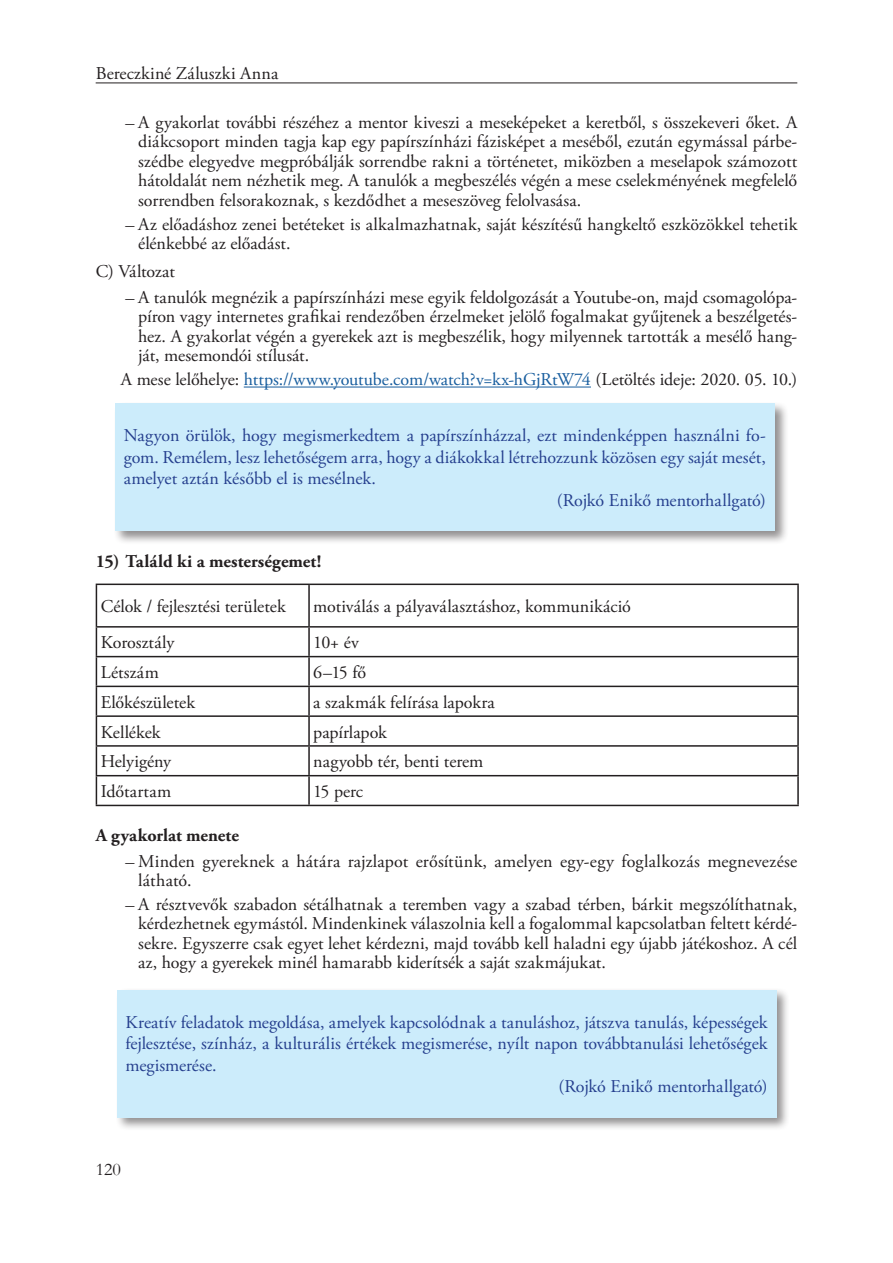
<style>
.page{position:relative;width:893px;height:1263px;background:#fff}
.page>*{position:absolute;margin:0;border:0;box-sizing:border-box;transform-origin:0 0}
.t1{font:18px/19.5px "Adobe Garamond Pro";color:#231f20;text-align:justify}
.t2{font:18px "Adobe Garamond Pro";letter-spacing:-.005em;color:#253f8e}
.t3{font:18px "Adobe Garamond Pro";letter-spacing:-.01em;color:#175d9e}
.t4{font:700 18px "Adobe Garamond Pro";letter-spacing:.005em;color:#231f20}
.t5{font:18px "Garamond";color:#231f20}
.s1{font-family:"Garamond"}
.s2{color:#231f20}
</style>
<div class="page">
<hr style="left:96px;top:83px;width:701px;height:1px;background:#231f20">
<hr style="left:244px;top:387px;width:347px;height:1px;background:#175d9e">
<hr style="left:96px;top:585px;width:1px;height:41px;background:#231f20">
<hr style="left:96px;top:583px;width:213px;height:2px;background:#231f20">
<hr style="left:308px;top:585px;width:2px;height:41px;background:#231f20">
<hr style="left:309px;top:583px;width:490px;height:2px;background:#231f20">
<hr style="left:797px;top:585px;width:2px;height:41px;background:#231f20">
<hr style="left:96px;top:626px;width:213px;height:2px;background:#231f20">
<hr style="left:96px;top:656px;width:213px;height:1px;background:#231f20">
<hr style="left:96px;top:686px;width:213px;height:1px;background:#231f20">
<hr style="left:96px;top:715px;width:213px;height:2px;background:#231f20">
<hr style="left:96px;top:745px;width:213px;height:2px;background:#231f20">
<hr style="left:308px;top:628px;width:2px;height:28px;background:#231f20">
<hr style="left:308px;top:657px;width:2px;height:29px;background:#231f20">
<hr style="left:308px;top:687px;width:2px;height:28px;background:#231f20">
<hr style="left:308px;top:717px;width:2px;height:28px;background:#231f20">
<hr style="left:308px;top:747px;width:2px;height:28px;background:#231f20">
<hr style="left:309px;top:626px;width:490px;height:2px;background:#231f20">
<hr style="left:797px;top:628px;width:2px;height:28px;background:#231f20">
<hr style="left:797px;top:657px;width:2px;height:29px;background:#231f20">
<hr style="left:797px;top:687px;width:2px;height:28px;background:#231f20">
<hr style="left:797px;top:717px;width:2px;height:28px;background:#231f20">
<hr style="left:797px;top:747px;width:2px;height:28px;background:#231f20">
<hr style="left:309px;top:656px;width:490px;height:1px;background:#231f20">
<hr style="left:309px;top:686px;width:490px;height:1px;background:#231f20">
<hr style="left:309px;top:715px;width:490px;height:2px;background:#231f20">
<hr style="left:309px;top:745px;width:490px;height:2px;background:#231f20">
<svg style="left:96px;top:628px;width:1px;height:177px"></svg>
<hr style="left:96px;top:775px;width:213px;height:1px;background:#231f20">
<hr style="left:96px;top:805px;width:213px;height:1px;background:#231f20">
<hr style="left:308px;top:776px;width:2px;height:29px;background:#231f20">
<hr style="left:309px;top:775px;width:490px;height:1px;background:#231f20">
<hr style="left:797px;top:776px;width:2px;height:29px;background:#231f20">
<hr style="left:309px;top:805px;width:490px;height:1px;background:#231f20">
<div style="left:113px;top:401px;width:676px;height:144px;background:#231f20;opacity:.5"></div>
<div style="left:115px;top:403px;width:659px;height:128px;background:#ccecfb"></div>
<div style="left:115px;top:987px;width:675px;height:145px;background:#231f20;opacity:.5"></div>
<div style="left:117px;top:990px;width:659px;height:127px;background:#ccecfb"></div>
<p class="t1" style="left:96px;top:64px;width:184px">Bereczkiné Záluszki Anna</p>
<p class="t1" style="left:138px;top:113px;width:661px;text-indent:-13px"><span class="s1">–</span> A gyakorlat további részéhez a mentor kiveszi a meseképeket a keretből, s összekeveri őket. A diákcsoport minden tagja kap egy papírszínházi fázisképet a meséből, ezután egymással párbe&shy;szédbe elegyedve megpróbálják sorrendbe rakni a történetet, miközben a meselapok számozott hátoldalát nem nézhetik meg. A tanulók a megbeszélés végén a mese cselekményének megfelelő sorrendben felsorakoznak, s kezdődhet a meseszöveg felolvasása.</p>
<p class="t1" style="left:138px;top:215px;width:661px;text-indent:-13px"><span class="s1">–</span> Az előadáshoz zenei betéteket is alkalmazhatnak, saját készítésű hangkeltő eszközökkel tehetik élénkebbé az előadást.</p>
<p class="t1" style="left:96px;top:262px;width:81px">C) Változat</p>
<p class="t1" style="left:138px;top:288px;width:661px;text-indent:-13px"><span class="s1">–</span> A tanulók megnézik a papírszínházi mese egyik feldolgozását a Youtube-on, majd csomagolópa&shy;píron vagy internetes grafikai rendezőben érzelmeket jelölő fogalmakat gyűjtenek a beszélgetés&shy;hez. A gyakorlat végén a gyerekek azt is megbeszélik, hogy milyennek tartották a mesélő hang&shy;ját, mesemondói stílusát.</p>
<p class="t3" style="left:121px;top:369px;width:678px"><span class="s2">A mese lelőhelye:</span> https://www.youtube.com/watch?v=kx-hGjRtW74 <span class="s2">(Letöltés ideje: 2020. 05. 10.)</span></p>
<p class="t2" style="left:124px;top:424px;width:644px">Nagyon örülök, hogy megismerkedtem a papírszínházzal, ezt mindenképpen használni fo-</p>
<p class="t2" style="left:124px;top:446px;width:644px">gom. Remélem, lesz lehetőségem arra, hogy a diákokkal létrehozzunk közösen egy saját mesét,</p>
<p class="t2" style="left:124px;top:468px;width:254px">amelyet aztán később el is mesélnek.</p>
<p class="t2" style="left:557px;top:489px;width:210px">(Rojkó Enikő mentorhallgató)</p>
<p class="t4" style="left:96px;top:550px;width:227px">15) Találd ki a mesterségemet!</p>
<p class="t1" style="left:101px;top:597px;width:187px">Célok / fejlesztési területek</p>
<p class="t1" style="left:313px;top:597px;width:319px">motiválás a pályaválasztáshoz, kommunikáció</p>
<p class="t1" style="left:101px;top:633px;width:75px">Korosztály</p>
<p class="t1" style="left:313px;top:633px;width:47px">10+ év</p>
<p class="t1" style="left:101px;top:663px;width:60px">Létszám</p>
<p class="t1" style="left:313px;top:663px;width:55px">6–15 fő</p>
<p class="t1" style="left:101px;top:693px;width:96px">Előkészületek</p>
<p class="t1" style="left:313px;top:693px;width:183px">a szakmák felírása lapokra</p>
<p class="t1" style="left:101px;top:723px;width:62px">Kellékek</p>
<p class="t1" style="left:313px;top:723px;width:75px">papírlapok</p>
<p class="t1" style="left:101px;top:752px;width:72px">Helyigény</p>
<p class="t1" style="left:313px;top:752px;width:172px">nagyobb tér, benti terem</p>
<p class="t1" style="left:101px;top:782px;width:72px">Időtartam</p>
<p class="t1" style="left:313px;top:782px;width:51px">15 perc</p>
<p class="t4" style="left:96px;top:824px;width:145px">A gyakorlat menete</p>
<p class="t1" style="left:138px;top:852px;width:661px;text-indent:-13px"><span class="s1">–</span> Minden gyereknek a hátára rajzlapot erősítünk, amelyen egy-egy foglalkozás megnevezése látható.</p>
<p class="t1" style="left:138px;top:895px;width:661px;text-indent:-13px"><span class="s1">–</span> A résztvevők szabadon sétálhatnak a teremben vagy a szabad térben, bárkit megszólíthatnak, kérdezhetnek egymástól. Mindenkinek válaszolnia kell a fogalommal kapcsolatban feltett kérdé&shy;sekre. Egyszerre csak egyet lehet kérdezni, majd tovább kell haladni egy újabb játékoshoz. A cél az, hogy a gyerekek minél hamarabb kiderítsék a saját szakmájukat.</p>
<p class="t2" style="left:125px;top:1011px;width:644px">Kreatív feladatok megoldása, amelyek kapcsolódnak a tanuláshoz, játszva tanulás, képességek</p>
<p class="t2" style="left:125px;top:1033px;width:644px">fejlesztése, színház, a kulturális értékek megismerése, nyílt napon továbbtanulási lehetőségek</p>
<p class="t2" style="left:125px;top:1054px;width:93px">megismerése.</p>
<p class="t2" style="left:559px;top:1076px;width:210px">(Rojkó Enikő mentorhallgató)</p>
<p class="t5" style="left:96px;top:1157px;width:27px">120</p>
</div>
